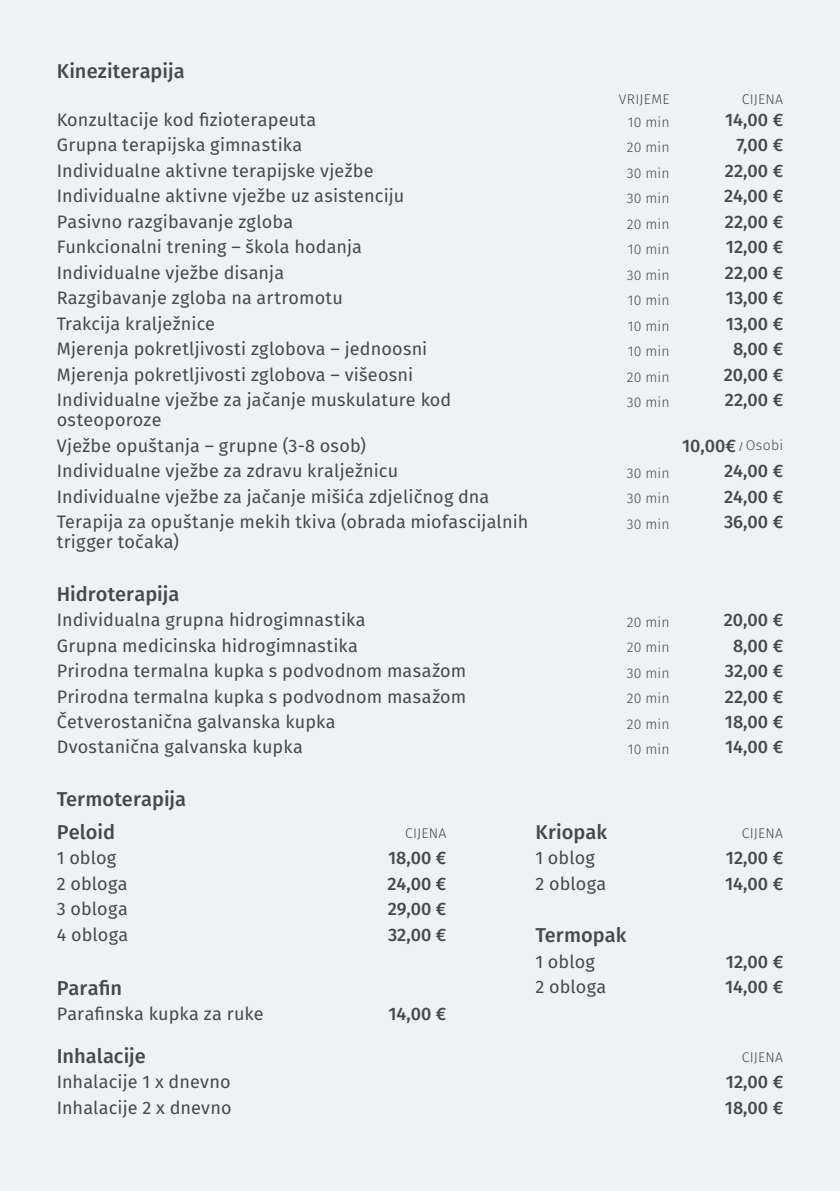
<style>
.page{position:relative;width:840px;height:1191px;background:#fff}
.page>*{position:absolute;margin:0;border:0;box-sizing:border-box;transform-origin:0 0}
.t1{font:500 20px/32.8px "Fira Sans";color:#484848}
.t2{font:18px/20px "Fira Sans";letter-spacing:.01em;color:#484848}
.t3{font:500 18px "Fira Sans";color:#484848}
.t4{font:300 14px "Fira Sans";letter-spacing:.01em;color:#484848}
.s1{font-weight:400;font-size:10px}
.s2{font-weight:300;font-size:14px}
</style>
<div class="page">
<div style="left:0;top:0;width:839px;height:1191px;background:#edf3f5"></div>
<p class="t1" style="left:57px;top:56px;width:129px">Kineziterapija</p>
<p class="t4" style="left:618px;top:90px;width:52px">VRIJEME</p>
<p class="t4" style="left:741px;top:90px;width:43px">CIJENA</p>
<p class="t2" style="left:57px;top:111px;width:261px">Konzultacije kod fizioterapeuta</p>
<p class="t4" style="left:627px;top:112px;width:43px">10 min</p>
<p class="t3" style="left:724px;top:107px;width:59px">14,00 €</p>
<p class="t2" style="left:57px;top:136px;width:247px">Grupna terapijska gimnastika</p>
<p class="t4" style="left:626px;top:137px;width:44px">20 min</p>
<p class="t3" style="left:736px;top:132px;width:48px">7,00 €</p>
<p class="t2" style="left:57px;top:162px;width:318px">Individualne aktivne terapijske vježbe</p>
<p class="t4" style="left:626px;top:163px;width:44px">30 min</p>
<p class="t3" style="left:724px;top:158px;width:60px">22,00 €</p>
<p class="t2" style="left:57px;top:187px;width:349px">Individualne aktivne vježbe uz asistenciju</p>
<p class="t4" style="left:626px;top:188px;width:44px">30 min</p>
<p class="t3" style="left:723px;top:183px;width:60px">24,00 €</p>
<p class="t2" style="left:57px;top:213px;width:238px">Pasivno razgibavanje zgloba</p>
<p class="t4" style="left:626px;top:214px;width:44px">20 min</p>
<p class="t3" style="left:724px;top:209px;width:60px">22,00 €</p>
<p class="t2" style="left:57px;top:238px;width:306px">Funkcionalni trening – škola hodanja</p>
<p class="t4" style="left:627px;top:239px;width:43px">10 min</p>
<p class="t3" style="left:725px;top:234px;width:59px">12,00 €</p>
<p class="t2" style="left:57px;top:264px;width:229px">Individualne vježbe disanja</p>
<p class="t4" style="left:626px;top:265px;width:44px">30 min</p>
<p class="t3" style="left:724px;top:260px;width:60px">22,00 €</p>
<p class="t2" style="left:57px;top:289px;width:287px">Razgibavanje zgloba na artromotu</p>
<p class="t4" style="left:627px;top:290px;width:43px">10 min</p>
<p class="t3" style="left:725px;top:285px;width:59px">13,00 €</p>
<p class="t2" style="left:57px;top:315px;width:160px">Trakcija kralježnice</p>
<p class="t4" style="left:627px;top:316px;width:43px">10 min</p>
<p class="t3" style="left:725px;top:311px;width:59px">13,00 €</p>
<p class="t2" style="left:57px;top:340px;width:372px">Mjerenja pokretljivosti zglobova – jednoosni</p>
<p class="t4" style="left:627px;top:341px;width:43px">10 min</p>
<p class="t3" style="left:732px;top:336px;width:52px">8,00 €</p>
<p class="t2" style="left:57px;top:366px;width:358px">Mjerenja pokretljivosti zglobova – višeosni</p>
<p class="t4" style="left:626px;top:367px;width:44px">20 min</p>
<p class="t3" style="left:723px;top:362px;width:61px">20,00 €</p>
<p class="t2" style="left:57px;top:391px;width:396px">Individualne vježbe za jačanje muskulature kod osteoporoze</p>
<p class="t4" style="left:626px;top:392px;width:44px">30 min</p>
<p class="t3" style="left:724px;top:387px;width:60px">22,00 €</p>
<p class="t2" style="left:57px;top:437px;width:310px">Vježbe opuštanja – grupne (3-8 osob)</p>
<p class="t3" style="left:681px;top:433px;width:103px">10,00€ <span class="s1">/</span> <span class="s2">Osobi</span></p>
<p class="t2" style="left:57px;top:462px;width:343px">Individualne vježbe za zdravu kralježnicu</p>
<p class="t4" style="left:626px;top:463px;width:44px">30 min</p>
<p class="t3" style="left:723px;top:458px;width:60px">24,00 €</p>
<p class="t2" style="left:57px;top:487px;width:434px">Individualne vježbe za jačanje mišića zdjeličnog dna</p>
<p class="t4" style="left:626px;top:489px;width:44px">30 min</p>
<p class="t3" style="left:723px;top:484px;width:60px">24,00 €</p>
<p class="t2" style="left:57px;top:513px;width:473px">Terapija za opuštanje mekih tkiva (obrada miofascijalnih trigger točaka)</p>
<p class="t4" style="left:626px;top:514px;width:44px">30 min</p>
<p class="t3" style="left:723px;top:509px;width:61px">36,00 €</p>
<p class="t1" style="left:57px;top:578px;width:124px">Hidroterapija</p>
<p class="t2" style="left:57px;top:611px;width:310px">Individualna grupna hidrogimnastika</p>
<p class="t4" style="left:626px;top:612px;width:44px">20 min</p>
<p class="t3" style="left:723px;top:607px;width:61px">20,00 €</p>
<p class="t2" style="left:57px;top:636px;width:302px">Grupna medicinska hidrogimnastika</p>
<p class="t4" style="left:626px;top:637px;width:44px">20 min</p>
<p class="t3" style="left:732px;top:632px;width:52px">8,00 €</p>
<p class="t2" style="left:57px;top:662px;width:411px">Prirodna termalna kupka s podvodnom masažom</p>
<p class="t4" style="left:626px;top:663px;width:44px">30 min</p>
<p class="t3" style="left:724px;top:658px;width:60px">32,00 €</p>
<p class="t2" style="left:57px;top:687px;width:411px">Prirodna termalna kupka s podvodnom masažom</p>
<p class="t4" style="left:626px;top:688px;width:44px">20 min</p>
<p class="t3" style="left:724px;top:683px;width:60px">22,00 €</p>
<p class="t2" style="left:57px;top:713px;width:280px">Četverostanična galvanska kupka</p>
<p class="t4" style="left:626px;top:714px;width:44px">20 min</p>
<p class="t3" style="left:724px;top:709px;width:60px">18,00 €</p>
<p class="t2" style="left:57px;top:738px;width:247px">Dvostanična galvanska kupka</p>
<p class="t4" style="left:627px;top:739px;width:43px">10 min</p>
<p class="t3" style="left:724px;top:734px;width:59px">14,00 €</p>
<p class="t1" style="left:57px;top:784px;width:131px">Termoterapija<br>Peloid</p>
<p class="t4" style="left:405px;top:823px;width:43px">CIJENA</p>
<p class="t1" style="left:535px;top:817px;width:73px">Kriopak</p>
<p class="t4" style="left:741px;top:823px;width:43px">CIJENA</p>
<p class="t2" style="left:57px;top:849px;width:61px">1 oblog</p>
<p class="t3" style="left:388px;top:845px;width:60px">18,00 €</p>
<p class="t2" style="left:535px;top:849px;width:61px">1 oblog</p>
<p class="t3" style="left:725px;top:845px;width:59px">12,00 €</p>
<p class="t2" style="left:57px;top:874px;width:72px">2 obloga</p>
<p class="t3" style="left:387px;top:870px;width:60px">24,00 €</p>
<p class="t2" style="left:535px;top:874px;width:72px">2 obloga</p>
<p class="t3" style="left:724px;top:870px;width:59px">14,00 €</p>
<p class="t2" style="left:57px;top:900px;width:73px">3 obloga</p>
<p class="t3" style="left:387px;top:896px;width:60px">29,00 €</p>
<p class="t2" style="left:57px;top:925px;width:73px">4 obloga</p>
<p class="t3" style="left:388px;top:921px;width:60px">32,00 €</p>
<p class="t1" style="left:535px;top:920px;width:93px">Termopak</p>
<p class="t2" style="left:535px;top:952px;width:61px">1 oblog</p>
<p class="t3" style="left:725px;top:948px;width:59px">12,00 €</p>
<p class="t1" style="left:57px;top:972px;width:67px">Parafin</p>
<p class="t2" style="left:535px;top:978px;width:72px">2 obloga</p>
<p class="t3" style="left:724px;top:974px;width:59px">14,00 €</p>
<p class="t2" style="left:57px;top:1005px;width:208px">Parafinska kupka za ruke</p>
<p class="t3" style="left:388px;top:1001px;width:59px">14,00 €</p>
<p class="t1" style="left:57px;top:1041px;width:91px">Inhalacije</p>
<p class="t4" style="left:741px;top:1047px;width:43px">CIJENA</p>
<p class="t2" style="left:57px;top:1073px;width:175px">Inhalacije 1 x dnevno</p>
<p class="t3" style="left:725px;top:1069px;width:59px">12,00 €</p>
<p class="t2" style="left:57px;top:1098px;width:176px">Inhalacije 2 x dnevno</p>
<p class="t3" style="left:724px;top:1095px;width:60px">18,00 €</p>
</div>
